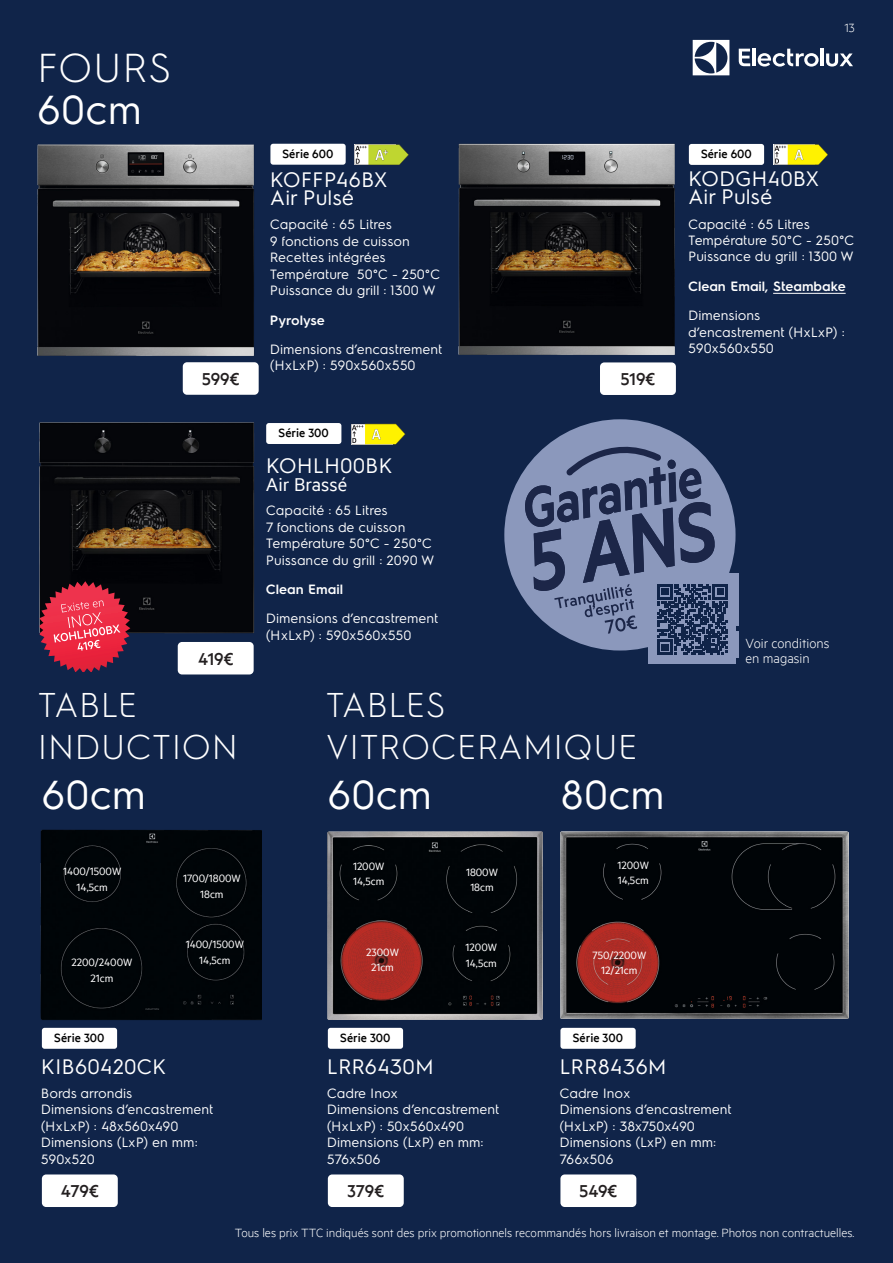
<style>
.page{position:relative;width:893px;height:1263px;background:#102449}
.page>*{position:absolute;margin:0;border:0;box-sizing:border-box;transform-origin:0 0}
.t1{font:40.5px "Electrolux Sans";color:#fff}
.t2{font:300 40.5px "Electrolux Sans";color:#fff}
.t3{font:300 34.5px/42px "Electrolux Sans";color:#fff}
.t4{font:21px/18px "Electrolux Sans";color:#fff}
.t5{font:21px "Metric";color:#fff}
.t6{font:500 19.5px "Metric";color:#231f20}
.t7{font:300 15px/15px "Metric";color:#fff}
.t8{font:13.5px/16.5px "Electrolux Sans";color:#fff}
.t9{font:300 13.5px "Metric";color:#fff}
.t10{font:500 13.5px "Metric";color:#000}
.t11{font:600 13.5px "Electrolux Sans";color:#fff}
.t12{font:12px/15.8px "Metric";color:#fff;text-align:center}
</style>
<div class="page">
<hr style="left:773px;top:293px;width:73px;height:1px;background:#fff">
<img style="left:458px;top:143px;width:217px;height:212px">
<div style="left:600px;top:362px;width:76px;height:33px;background:#fff;border-radius:4px"></div>
<div style="left:689px;top:144px;width:75px;height:21px;background:#fff;border-radius:3px"></div>
<svg style="left:774px;top:144px;width:54px;height:21px"></svg>
<img style="left:37px;top:144px;width:217px;height:212px">
<div style="left:183px;top:362px;width:76px;height:33px;background:#fff;border-radius:4px"></div>
<svg style="left:355px;top:145px;width:54px;height:20px"></svg>
<div style="left:270px;top:144px;width:76px;height:21px;background:#fff;border-radius:3px"></div>
<div style="left:40px;top:829px;width:222px;height:191px;background:#000508"></div>
<div style="left:42px;top:1174px;width:76px;height:33px;background:#fff;border-radius:4px"></div>
<div style="left:42px;top:1028px;width:75px;height:21px;background:#fff;border-radius:3px"></div>
<img style="left:328px;top:831px;width:214px;height:188px">
<img style="left:560px;top:831px;width:288px;height:187px">
<div style="left:328px;top:1174px;width:76px;height:33px;background:#fff;border-radius:4px"></div>
<div style="left:560px;top:1174px;width:76px;height:33px;background:#fff;border-radius:4px"></div>
<div style="left:328px;top:1028px;width:75px;height:21px;background:#fff;border-radius:3px"></div>
<div style="left:560px;top:1028px;width:76px;height:21px;background:#fff;border-radius:3px"></div>
<svg style="left:504px;top:419px;width:231px;height:180px"></svg>
<div style="left:648px;top:633px;width:14px;height:31px;background:#8b98bc"></div>
<div style="left:662px;top:650px;width:13px;height:14px;background:#8b98bc"></div>
<div style="left:673px;top:650px;width:13px;height:14px;background:#8b98bc"></div>
<div style="left:684px;top:647px;width:13px;height:17px;background:#8b98bc"></div>
<div style="left:697px;top:647px;width:14px;height:17px;background:#8b98bc"></div>
<div style="left:703px;top:647px;width:14px;height:17px;background:#8b98bc"></div>
<div style="left:717px;top:647px;width:13px;height:17px;background:#8b98bc"></div>
<div style="left:722px;top:609px;width:14px;height:24px;background:#8b98bc"></div>
<div style="left:722px;top:647px;width:14px;height:17px;background:#8b98bc"></div>
<div style="left:725px;top:573px;width:13px;height:17px;background:#8b98bc"></div>
<div style="left:725px;top:584px;width:13px;height:19px;background:#8b98bc"></div>
<div style="left:725px;top:603px;width:13px;height:14px;background:#8b98bc"></div>
<div style="left:725px;top:609px;width:13px;height:16px;background:#8b98bc"></div>
<div style="left:725px;top:631px;width:13px;height:13px;background:#8b98bc"></div>
<div style="left:725px;top:642px;width:13px;height:16px;background:#8b98bc"></div>
<svg style="left:524px;top:430px;width:209px;height:225px"></svg>
<svg style="left:693px;top:40px;width:36px;height:35px"></svg>
<svg style="left:739px;top:49px;width:11px;height:17px"></svg>
<hr style="left:752px;top:49px;width:4px;height:17px;background:#fff">
<svg style="left:758px;top:49px;width:61px;height:18px"></svg>
<hr style="left:820px;top:49px;width:4px;height:17px;background:#fff">
<svg style="left:826px;top:54px;width:27px;height:13px"></svg>
<img style="left:39px;top:422px;width:215px;height:213px">
<div style="left:178px;top:642px;width:76px;height:32px;background:#fff;border-radius:4px"></div>
<svg style="left:351px;top:424px;width:54px;height:20px"></svg>
<div style="left:266px;top:423px;width:75px;height:21px;background:#fff;border-radius:3px"></div>
<svg style="left:40px;top:581px;width:90px;height:91px;background:#af2f46"></svg>
<h1 class="t2" style="left:37px;top:40px;width:136px">FOURS</h1>
<h1 class="t1" style="left:37px;top:81px;width:106px">60cm</h1>
<h3 class="t6" style="left:202px;top:368px;width:39px">599€</h3>
<h3 class="t6" style="left:198px;top:647px;width:37px">419€</h3>
<h2 class="t3" style="left:38px;top:681px;width:202px">TABLE<br>INDUCTION</h2>
<h1 class="t1" style="left:41px;top:767px;width:106px">60cm</h1>
<p class="t12" style="left:63px;top:863px;width:60px">1400/1500W<br>14,5cm</p>
<p class="t12" style="left:183px;top:870px;width:59px">1700/1800W<br>18cm</p>
<p class="t12" style="left:186px;top:936px;width:60px">1400/1500W</p>
<p class="t12" style="left:71px;top:954px;width:62px">2200/2400W</p>
<p class="t12" style="left:199px;top:952px;width:33px">14,5cm</p>
<p class="t12" style="left:91px;top:970px;width:24px">21cm</p>
<p class="t10" style="left:54px;top:1030px;width:52px">Série 300</p>
<h3 class="t4" style="left:41px;top:1056px;width:127px">KIB60420CK</h3>
<p class="t8" style="left:41px;top:1084px;width:174px">Bords arrondis<br>Dimensions d’encastrement (HxLxP) : 48x560x490<br>Dimensions (LxP) en mm:<br>590x520</p>
<h3 class="t6" style="left:61px;top:1180px;width:39px">479€</h3>
<p class="t9" style="left:844px;top:20px;width:12px">13</p>
<p class="t10" style="left:283px;top:146px;width:52px">Série 600</p>
<h3 class="t4" style="left:270px;top:170px;width:120px">KOFFP46BX<br>Air Pulsé</h3>
<p class="t8" style="left:270px;top:215px;width:172px">Capacité : 65 Litres<br>9 fonctions de cuisson<br>Recettes intégrées<br>Température 50°C - 250°C<br>Puissance du grill : 1300 W</p>
<p class="t11" style="left:270px;top:310px;width:57px">Pyrolyse</p>
<p class="t8" style="left:270px;top:340px;width:174px">Dimensions d’encastrement (HxLxP) : 590x560x550</p>
<p class="t10" style="left:279px;top:425px;width:52px">Série 300</p>
<h3 class="t4" style="left:266px;top:455px;width:128px">KOHLH00BK</h3>
<h3 class="t5" style="left:266px;top:472px;width:83px">Air Brassé</h3>
<p class="t8" style="left:266px;top:501px;width:170px">Capacité : 65 Litres<br>7 fonctions de cuisson<br>Température 50°C - 250°C<br>Puissance du grill : 2090 W</p>
<p class="t11" style="left:266px;top:580px;width:79px">Clean Email</p>
<p class="t8" style="left:266px;top:609px;width:174px">Dimensions d’encastrement (HxLxP) : 590x560x550</p>
<h3 class="t6" style="left:621px;top:368px;width:36px">519€</h3>
<h2 class="t3" style="left:325px;top:681px;width:314px">TABLES<br>VITROCERAMIQUE</h2>
<h1 class="t1" style="left:327px;top:767px;width:106px">60cm</h1>
<h1 class="t1" style="left:560px;top:767px;width:106px">80cm</h1>
<p class="t12" style="left:353px;top:858px;width:33px;text-align:left">1200W<br>14,5cm</p>
<p class="t12" style="left:618px;top:856px;width:33px;text-align:left">1200W<br>14,5cm</p>
<p class="t12" style="left:466px;top:863px;width:33px">1800W<br>18cm</p>
<p class="t12" style="left:466px;top:939px;width:33px;text-align:left">1200W<br>14,5cm</p>
<p class="t12" style="left:366px;top:943px;width:34px">2300W<br>21cm</p>
<p class="t12" style="left:592px;top:947px;width:55px">750/2200W<br>12/21cm</p>
<p class="t10" style="left:340px;top:1030px;width:52px">Série 300</p>
<p class="t10" style="left:573px;top:1030px;width:52px">Série 300</p>
<p class="t10" style="left:701px;top:146px;width:52px">Série 600</p>
<h3 class="t4" style="left:688px;top:169px;width:133px">KODGH40BX<br>Air Pulsé</h3>
<p class="t8" style="left:688px;top:215px;width:168px">Capacité : 65 Litres<br>Température 50°C - 250°C<br>Puissance du grill : 1300 W</p>
<p class="t11" style="left:688px;top:277px;width:159px">Clean Email, Steambake</p>
<p class="t8" style="left:688px;top:306px;width:158px">Dimensions d’encastrement (HxLxP) :<br>590x560x550</p>
<p class="t7" style="left:746px;top:635px;width:85px">Voir conditions en magasin</p>
<h3 class="t4" style="left:327px;top:1056px;width:109px">LRR6430M</h3>
<p class="t8" style="left:327px;top:1084px;width:174px">Cadre Inox<br>Dimensions d’encastrement (HxLxP) : 50x560x490<br>Dimensions (LxP) en mm:<br>576x506</p>
<h3 class="t4" style="left:559px;top:1056px;width:109px">LRR8436M</h3>
<p class="t8" style="left:559px;top:1084px;width:174px">Cadre Inox<br>Dimensions d’encastrement (HxLxP) : 38x750x490<br>Dimensions (LxP) en mm:<br>766x506</p>
<h3 class="t6" style="left:348px;top:1180px;width:38px">379€</h3>
<h3 class="t6" style="left:580px;top:1180px;width:39px">549€</h3>
<p class="t9" style="left:235px;top:1225px;width:621px">Tous les prix TTC indiqués sont des prix promotionnels recommandés hors livraison et montage. Photos non contractuelles.</p>
</div>
